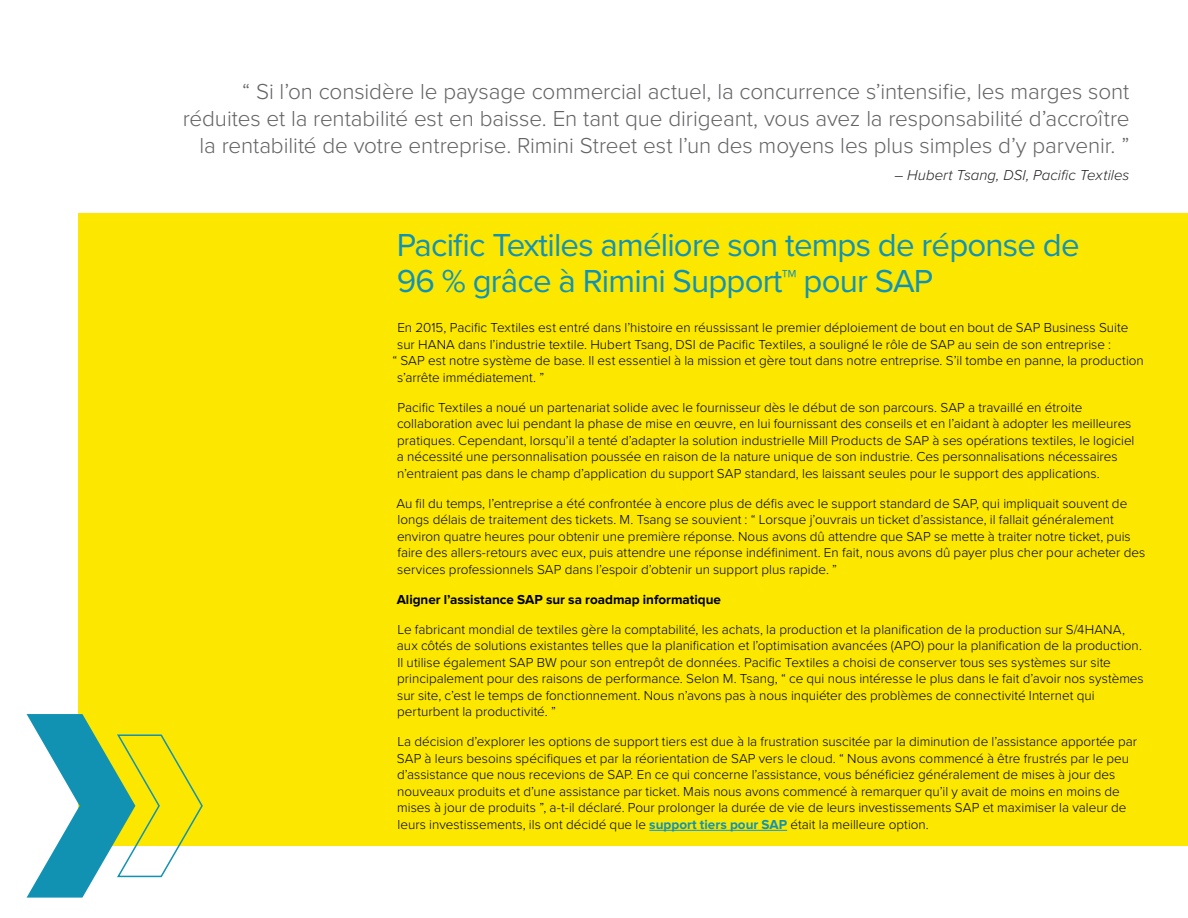
<style>
.page{position:relative;width:1188px;height:918px;background:#fff}
.page>*{position:absolute;margin:0;border:0;box-sizing:border-box;transform-origin:0 0}
.Story_Head{font:33px/36px "Proxima Nova";letter-spacing:-.025em;color:#1292b3}
.t1{font:300 22.5px/27px "Proxima Nova";letter-spacing:-.005em;color:#636366;text-align:right}
.t2{font:italic 300 15px "Proxima Nova";letter-spacing:.005em;color:#231f20}
.Body_Copy{font:300 13.5px/16.5px "Proxima Nova";color:#000}
.Body_Copy-2{font:700 13.5px "Proxima Nova";color:#000}
.s1{font-weight:700;color:#1292b3}
</style>
<div class="page">
<div style="left:78px;top:213px;width:1110px;height:633px;background:#fbe700"></div>
<svg style="left:27px;top:714px;width:176px;height:184px"></svg>
<hr style="left:649px;top:830px;width:138px;height:1px;background:#1295d8">
<p class="t1" style="left:183px;top:77px;width:948px">“ Si l’on considère le paysage commercial actuel, la concurrence s’intensifie, les marges sont réduites et la rentabilité est en baisse. En tant que dirigeant, vous avez la responsabilité d’accroître la rentabilité de votre entreprise. Rimini Street est l’un des moyens les plus simples d’y parvenir. ”</p>
<p class="t2" style="left:894px;top:164px;width:237px">– Hubert Tsang, DSI, Pacific Textiles</p>
<p class="Story_Head" style="left:397px;top:225px;width:684px">Pacific Textiles améliore son temps de réponse de<br>96 % grâce à Rimini Support™ pour SAP</p>
<p class="Body_Copy" style="left:397px;top:319px;width:732px">En 2015, Pacific Textiles est entré dans l’histoire en réussissant le premier déploiement de bout en bout de SAP Business Suite</p>
<p class="Body_Copy" style="left:397px;top:335px;width:716px">sur HANA dans l’industrie textile. Hubert Tsang, DSI de Pacific Textiles, a souligné le rôle de SAP au sein de son entreprise :</p>
<p class="Body_Copy" style="left:392px;top:352px;width:753px">“ SAP est notre système de base. Il est essentiel à la mission et gère tout dans notre entreprise. S’il tombe en panne, la production</p>
<p class="Body_Copy" style="left:397px;top:368px;width:149px">s’arrête immédiatement. ”</p>
<p class="Body_Copy" style="left:397px;top:398px;width:739px">Pacific Textiles a noué un partenariat solide avec le fournisseur dès le début de son parcours. SAP a travaillé en étroite collaboration avec lui pendant la phase de mise en œuvre, en lui fournissant des conseils et en l’aidant à adopter les meilleures pratiques. Cependant, lorsqu’il a tenté d’adapter la solution industrielle Mill Products de SAP à ses opérations textiles, le logiciel a nécessité une personnalisation poussée en raison de la nature unique de son industrie. Ces personnalisations nécessaires n’entraient pas dans le champ d’application du support SAP standard, les laissant seules pour le support des applications.</p>
<p class="Body_Copy" style="left:396px;top:494px;width:750px">Au fil du temps, l’entreprise a été confrontée à encore plus de défis avec le support standard de SAP, qui impliquait souvent de longs délais de traitement des tickets. M. Tsang se souvient : “ Lorsque j’ouvrais un ticket d’assistance, il fallait généralement environ quatre heures pour obtenir une première réponse. Nous avons dû attendre que SAP se mette à traiter notre ticket, puis faire des allers-retours avec eux, puis attendre une réponse indéfiniment. En fait, nous avons dû payer plus cher pour acheter des services professionnels SAP dans l’espoir d’obtenir un support plus rapide. ”</p>
<p class="Body_Copy-2" style="left:397px;top:591px;width:326px">Aligner l’assistance SAP sur sa roadmap informatique</p>
<p class="Body_Copy" style="left:397px;top:620px;width:748px">Le fabricant mondial de textiles gère la comptabilité, les achats, la production et la planification de la production sur S/4HANA, aux côtés de solutions existantes telles que la planification et l’optimisation avancées (APO) pour la planification de la production.<br>Il utilise également SAP BW pour son entrepôt de données. Pacific Textiles a choisi de conserver tous ses systèmes sur site principalement pour des raisons de performance. Selon M. Tsang, “ ce qui nous intéresse le plus dans le fait d’avoir nos systèmes sur site, c’est le temps de fonctionnement. Nous n’avons pas à nous inquiéter des problèmes de connectivité Internet qui perturbent la productivité. ”</p>
<p class="Body_Copy" style="left:397px;top:733px;width:742px">La décision d’explorer les options de support tiers est due à la frustration suscitée par la diminution de l’assistance apportée par SAP à leurs besoins spécifiques et par la réorientation de SAP vers le cloud. “ Nous avons commencé à être frustrés par le peu d’assistance que nous recevions de SAP. En ce qui concerne l’assistance, vous bénéficiez généralement de mises à jour des nouveaux produits et d’une assistance par ticket. Mais nous avons commencé à remarquer qu’il y avait de moins en moins de mises à jour de produits ”, a-t-il déclaré. Pour prolonger la durée de vie de leurs investissements SAP et maximiser la valeur de leurs investissements, ils ont décidé que le <span class="s1">support tiers pour SAP</span> était la meilleure option.</p>
</div>
